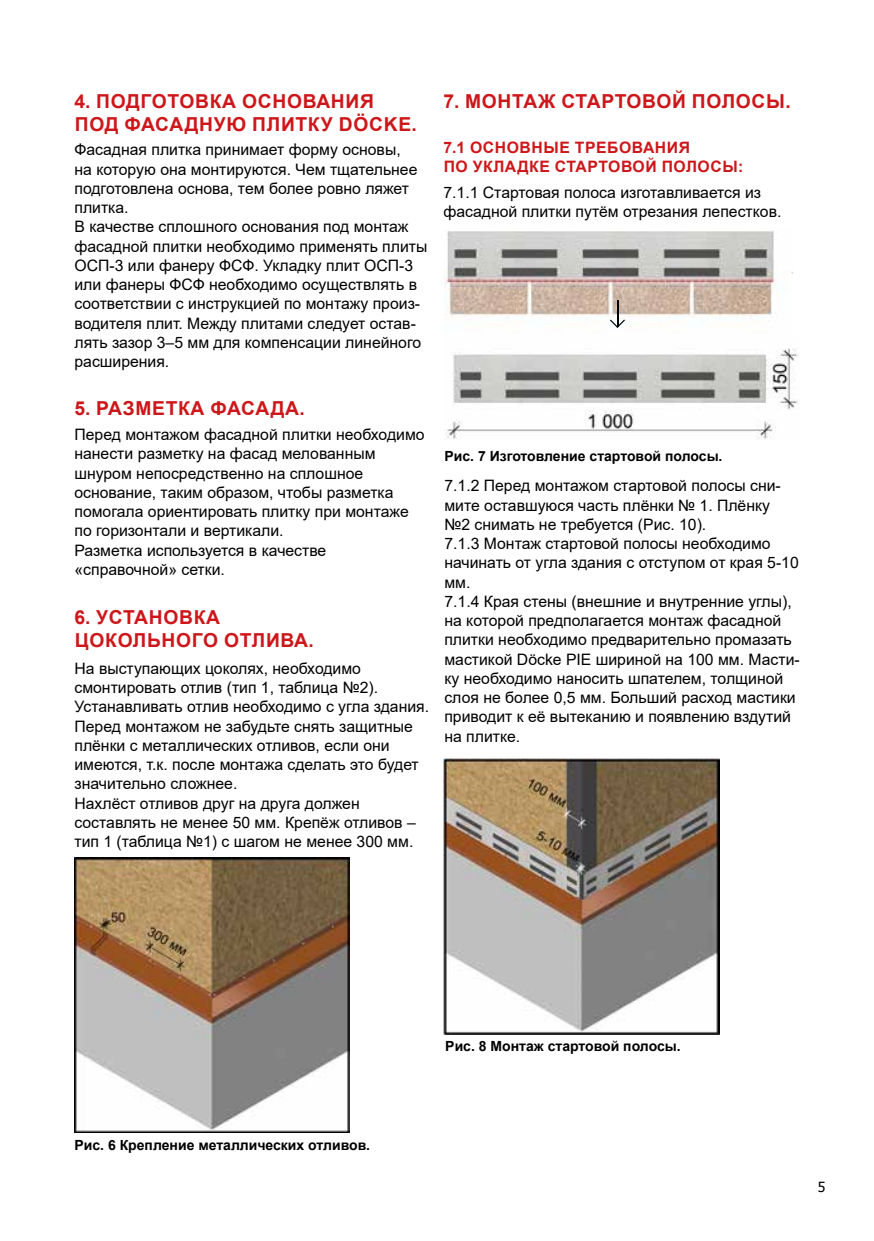
<style>
.page{position:relative;width:874px;height:1241px;background:#fff}
.page>*{position:absolute;margin:0;border:0;box-sizing:border-box;transform-origin:0 0}
.t1{font:700 19.25px/23.1px "Arial";letter-spacing:.035em;color:#cd171a}
.t2{font:15.75px/19.2px "Arial";color:#000}
.t3{font:700 15.75px/18.9px "Arial";letter-spacing:.035em;color:#cd171a}
.t4{font:700 14px "Arial";color:#000}
.t5{font:14px "Tahoma";color:#000}
</style>
<div class="page">
<img style="left:74px;top:857px;width:276px;height:275px">
<img style="left:444px;top:230px;width:348px;height:92px">
<img style="left:446px;top:348px;width:352px;height:91px">
<hr style="left:616px;top:300px;width:2px;height:27px;background:#000">
<svg style="left:609px;top:319px;width:15px;height:9px"></svg>
<img style="left:443px;top:758px;width:276px;height:275px">
<p class="t1" style="left:74px;top:90px;width:344px">4. ПОДГОТОВКА ОСНОВАНИЯ<br>ПОД ФАСАДНУЮ ПЛИТКУ DÖCKE.</p>
<p class="t1" style="left:443px;top:90px;width:348px">7. МОНТАЖ СТАРТОВОЙ ПОЛОСЫ.</p>
<p class="t2" style="left:74px;top:140px;width:354px">Фасадная плитка принимает форму основы,<br>на которую она монтируются. Чем тщательнее подготовлена основа, тем более ровно ляжет плитка.<br>В качестве сплошного основания под монтаж фасадной плитки необходимо применять плиты ОСП-3 или фанеру ФСФ. Укладку плит ОСП-3 или фанеры ФСФ необходимо осуществлять в соответствии с инструкцией по монтажу произ&shy;водителя плит. Между плитами следует остав&shy;лять зазор 3–5 мм для компенсации линейного расширения.</p>
<p class="t1" style="left:74px;top:397px;width:231px">5. РАЗМЕТКА ФАСАДА.</p>
<p class="t2" style="left:74px;top:425px;width:351px">Перед монтажом фасадной плитки необходимо нанести разметку на фасад мелованным шнуром непосредственно на сплошное основание, таким образом, чтобы разметка помогала ориентировать плитку при монтаже по горизонтали и вертикали.<br>Разметка используется в качестве «справочной» сетки.</p>
<p class="t3" style="left:443px;top:138px;width:301px">7.1 ОСНОВНЫЕ ТРЕБОВАНИЯ<br>ПО УКЛАДКЕ СТАРТОВОЙ ПОЛОСЫ:</p>
<p class="t2" style="left:443px;top:183px;width:339px">7.1.1 Стартовая полоса изготавливается из фасадной плитки путём отрезания лепестков.</p>
<p class="t4" style="left:444px;top:446px;width:279px">Рис. 7 Изготовление стартовой полосы.</p>
<p class="t2" style="left:444px;top:476px;width:356px">7.1.2 Перед монтажом стартовой полосы сни&shy;мите оставшуюся часть плёнки № 1. Плёнку<br>№2 снимать не требуется (Рис. 10).<br>7.1.3 Монтаж стартовой полосы необходимо начинать от угла здания с отступом от края 5-10 мм.<br>7.1.4 Края стены (внешние и внутренние углы), на которой предполагается монтаж фасадной плитки необходимо предварительно промазать мастикой Döcke PIE шириной на 100 мм. Масти&shy;ку необходимо наносить шпателем, толщиной слоя не более 0,5 мм. Больший расход мастики приводит к её вытеканию и появлению вздутий на плитке.</p>
<p class="t1" style="left:74px;top:605px;width:241px">6. УСТАНОВКА<br>ЦОКОЛЬНОГО ОТЛИВА.</p>
<p class="t2" style="left:74px;top:658px;width:356px">На выступающих цоколях, необходимо смонтировать отлив (тип 1, таблица №2).<br>Устанавливать отлив необходимо с угла здания.<br>Перед монтажом не забудьте снять защитные плёнки с металлических отливов, если они имеются, т.к. после монтажа сделать это будет значительно сложнее.<br>Нахлёст отливов друг на друга должен составлять не менее 50 мм. Крепёж отливов – тип 1 (таблица №1) с шагом не менее 300 мм.</p>
<p class="t4" style="left:74px;top:1134px;width:297px">Рис. 6 Крепление металлических отливов.</p>
<p class="t4" style="left:445px;top:1036px;width:237px">Рис. 8 Монтаж стартовой полосы.</p>
<p class="t5" style="left:817px;top:1177px;width:9px">5</p>
</div>
